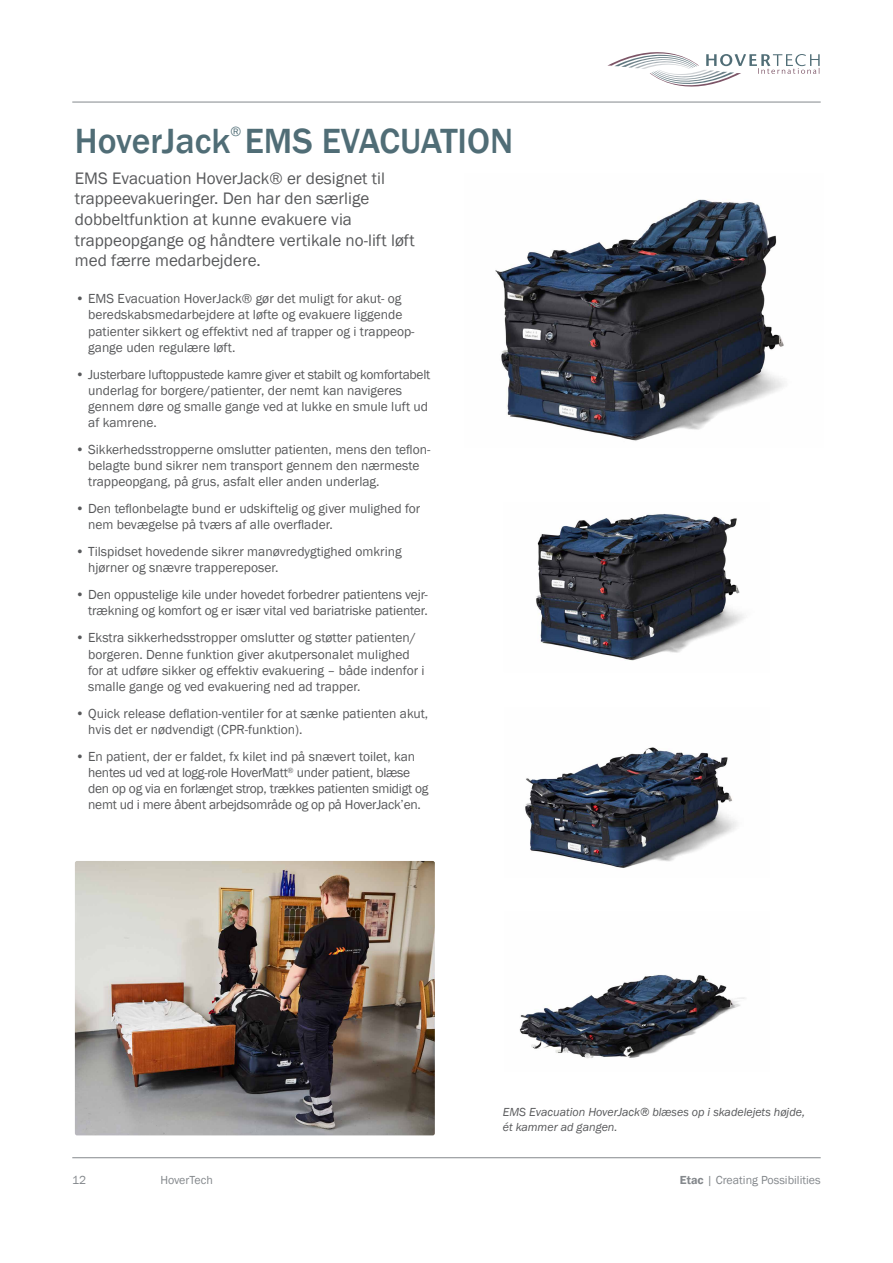
<style>
.page{position:relative;width:893px;height:1263px;background:#fff}
.page>*{position:absolute;margin:0;border:0;box-sizing:border-box;transform-origin:0 0}
.t1{font:500 36px "Franklin Gothic";color:#506d76}
.t2{font:17.1px/20.5px "Franklin Gothic";color:#58595b}
.t3{font:13.95px "Franklin Gothic";color:#506d76}
.t4{font:13.5px/16.2px "Franklin Gothic";color:#58595b}
.t5{font:13.5px/16.2px "Franklin Gothic";letter-spacing:-.02em;color:#58595b}
.t6{font:italic 12px/14.4px "Franklin Gothic";color:#58595b}
.t7{font:12px "Franklin Gothic";color:#84888c}
.s1{font-weight:600}
</style>
<div class="page">
<hr style="left:72px;top:102px;width:749px;height:1px;background:#84888c">
<svg style="left:607px;top:52px;width:213px;height:35px"></svg>
<hr style="left:72px;top:1157px;width:749px;height:1px;background:#84888c">
<img style="left:525px;top:747px;width:212px;height:121px">
<img style="left:536px;top:513px;width:209px;height:148px">
<img style="left:495px;top:199px;width:289px;height:242px">
<img style="left:519px;top:975px;width:226px;height:84px">
<img style="left:75px;top:861px;width:360px;height:274px">
<p class="t3" style="left:230px;top:122px;width:12px">®</p>
<p class="t2" style="left:75px;top:168px;width:341px">EMS Evacuation HoverJack® er designet til trappeevakueringer. Den har den særlige dobbeltfunktion at kunne evakuere via trappeopgange og håndtere vertikale no-lift løft med færre medarbejdere.</p>
<h1 class="t1" style="left:75px;top:118px;width:440px">HoverJack EMS EVACUATION</h1>
<p class="t4" style="left:88px;top:291px;width:328px;text-indent:-13px">• EMS Evacuation HoverJack® gør det muligt for akut- og beredskabsmedarbejdere at løfte og evakuere liggende patienter sikkert og effektivt ned af trapper og i trappeop&shy;gange uden regulære løft.</p>
<p class="t4" style="left:88px;top:366px;width:344px;text-indent:-13px">• Justerbare luftoppustede kamre giver et stabilt og komfortabelt underlag for borgere/patienter, der nemt kan navigeres gennem døre og smalle gange ved at lukke en smule luft ud af kamrene.</p>
<p class="t4" style="left:88px;top:442px;width:344px;text-indent:-13px">• Sikkerhedsstropperne omslutter patienten, mens den teflon&shy;belagte bund sikrer nem transport gennem den nærmeste trappeopgang, på grus, asfalt eller anden underlag.</p>
<p class="t4" style="left:88px;top:501px;width:334px;text-indent:-13px">• Den teflonbelagte bund er udskiftelig og giver mulighed for nem bevægelse på tværs af alle overflader.</p>
<p class="t4" style="left:88px;top:544px;width:315px;text-indent:-13px">• Tilspidset hovedende sikrer manøvredygtighed omkring hjørner og snævre trappereposer.</p>
<p class="t4" style="left:75px;top:587px;width:354px;text-align:right">• Den oppustelige kile under hovedet forbedrer patientens vejr&shy;trækning og komfort og er især vital ved bariatriske patienter.</p>
<p class="t4" style="left:88px;top:630px;width:338px;text-indent:-13px">• Ekstra sikkerhedsstropper omslutter og støtter patienten/ borgeren. Denne funktion giver akutpersonalet mulighed for at udføre sikker og effektiv evakuering – både indenfor i smalle gange og ved evakuering ned ad trapper.</p>
<p class="t4" style="left:88px;top:705px;width:342px;text-indent:-13px">• Quick release deflation-ventiler for at sænke patienten akut, hvis det er nødvendigt (CPR-funktion).</p>
<p class="t5" style="left:88px;top:748px;width:342px;text-indent:-13px">• En patient, der er faldet, fx kilet ind på snævert toilet, kan hentes ud ved at logg-role HoverMatt<sup>®</sup> under patient, blæse den op og via en forlænget strop, trækkes patienten smidigt og nemt ud i mere åbent arbejdsområde og op på HoverJack’en.</p>
<p class="t6" style="left:503px;top:1105px;width:304px">EMS Evacuation HoverJack® blæses op i skadelejets højde, ét kammer ad gangen.</p>
<p class="t7" style="left:72px;top:1173px;width:16px">12</p>
<p class="t7" style="left:160px;top:1173px;width:54px">HoverTech</p>
<p class="t7" style="left:680px;top:1173px;width:142px"><span class="s1">Etac</span> | Creating Possibilities</p>
</div>
